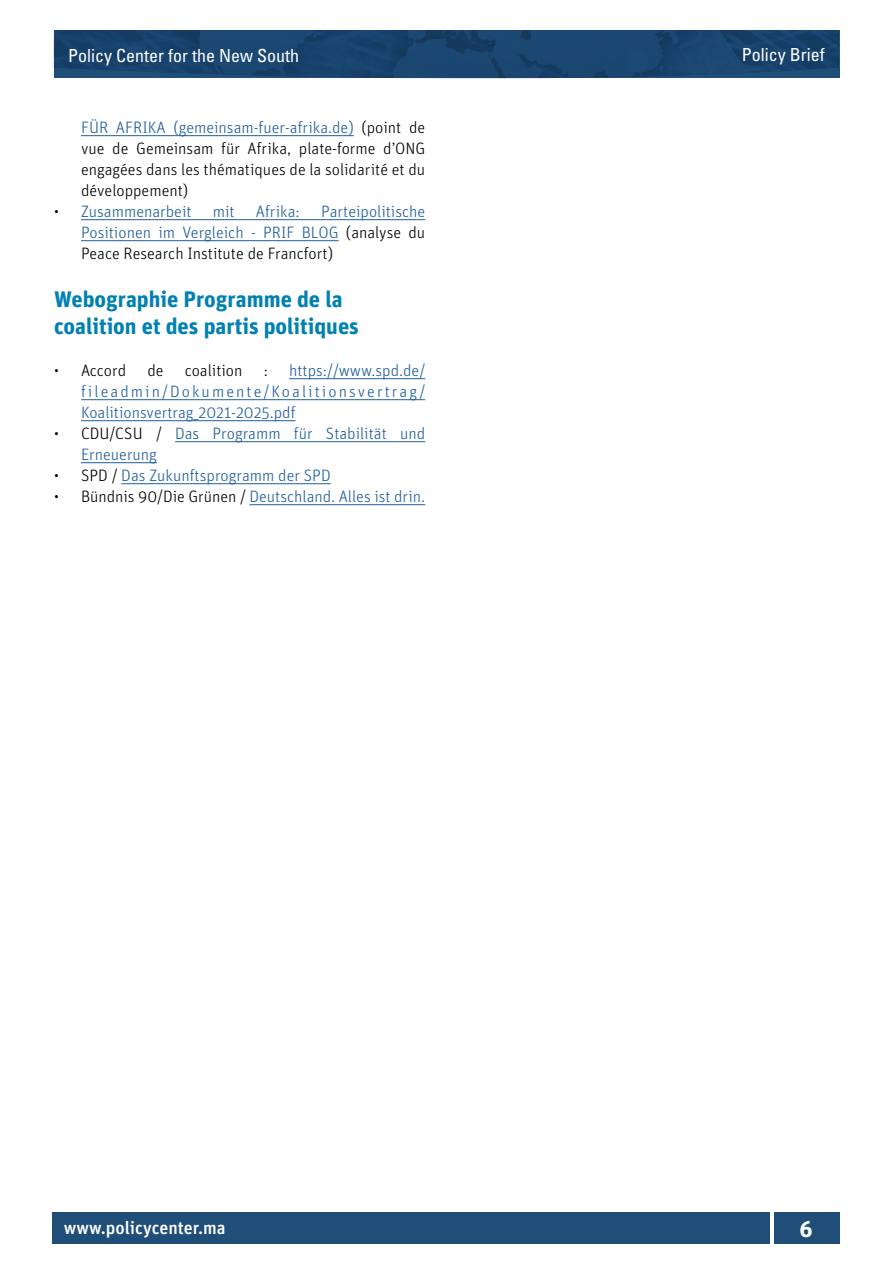
<style>
.page{position:relative;width:893px;height:1263px;background:#fff}
.page>*{position:absolute;margin:0;border:0;box-sizing:border-box;transform-origin:0 0}
.t1{font:700 22.5px/27px "Unit Pro";color:#0081b2}
.t2{font:700 22.5px "Unit Pro";color:#fff}
.t3{font:condensed 18px "Univers LT Std";color:#fff}
.t4{font:500 18px "Unit Pro";color:#fff}
.t5{font:300 16.5px/21px "Unit Pro";color:#215e9e;text-align:justify}
.t6{font:300 16.5px/21px "Unit Pro";color:#000;text-align:justify}
.s1{color:#215e9e}
.s2{color:#000}
</style>
<div class="page">
<div style="left:52px;top:1212px;width:718px;height:31px;background:#1f4e79"></div>
<div style="left:774px;top:1212px;width:65px;height:31px;background:#1f4e79"></div>
<img style="left:54px;top:30px;width:785px;height:49px">
<hr style="left:81px;top:135px;width:273px;height:1px;background:#215e9e">
<hr style="left:81px;top:219px;width:344px;height:1px;background:#215e9e">
<hr style="left:81px;top:240px;width:258px;height:1px;background:#215e9e">
<hr style="left:289px;top:378px;width:136px;height:1px;background:#215e9e">
<hr style="left:81px;top:399px;width:344px;height:1px;background:#215e9e">
<hr style="left:81px;top:420px;width:215px;height:1px;background:#215e9e">
<hr style="left:175px;top:441px;width:250px;height:1px;background:#215e9e">
<hr style="left:81px;top:462px;width:76px;height:1px;background:#215e9e">
<hr style="left:121px;top:483px;width:210px;height:1px;background:#215e9e">
<hr style="left:249px;top:504px;width:176px;height:1px;background:#215e9e">
<p class="t3" style="left:68px;top:44px;width:232px">Policy Center for the New South</p>
<p class="t3" style="left:742px;top:43px;width:84px">Policy Brief</p>
<p class="t6" style="left:81px;top:117px;width:346px"><span class="s1">FÜR AFRIKA (gemeinsam-fuer-afrika.de)</span> (point de vue de Gemeinsam für Afrika, plate-forme d’ONG engagées dans les thématiques de la solidarité et du développement)</p>
<p class="t5" style="left:54px;top:201px;width:139px"><span class="s2">•</span> Zusammenarbeit</p>
<p class="t5" style="left:213px;top:201px;width:23px">mit</p>
<p class="t5" style="left:256px;top:201px;width:45px">Afrika:</p>
<p class="t5" style="left:81px;top:201px;width:346px;text-indent:240px">Parteipolitische Positionen im Vergleich - PRIF BLOG <span class="s2">(analyse du Peace Research Institute de Francfort)</span></p>
<h1 class="t1" style="left:54px;top:285px;width:306px">Webographie Programme de la coalition et des partis politiques</h1>
<p class="t6" style="left:54px;top:360px;width:74px">• Accord</p>
<p class="t6" style="left:147px;top:360px;width:18px">de</p>
<p class="t6" style="left:185px;top:360px;width:59px">coalition</p>
<p class="t6" style="left:264px;top:360px;width:6px">:</p>
<p class="t5" style="left:81px;top:360px;width:346px;text-indent:208px">https://www.spd.de/ fileadmin/Dokumente/Koalitionsvertrag/ Koalitionsvertrag_2021-2025.pdf</p>
<p class="t5" style="left:81px;top:423px;width:346px;text-indent:-27px"><span class="s2">• CDU/CSU /</span> Das Programm für Stabilität und<br>Erneuerung</p>
<p class="t5" style="left:54px;top:465px;width:278px"><span class="s2">• SPD /</span> Das Zukunftsprogramm der SPD</p>
<p class="t5" style="left:54px;top:486px;width:373px"><span class="s2">• Bündnis 90/Die Grünen /</span> Deutschland. Alles ist drin.</p>
<p class="t4" style="left:64px;top:1216px;width:164px">www.policycenter.ma</p>
<h1 class="t2" style="left:799px;top:1214px;width:15px">6</h1>
</div>
